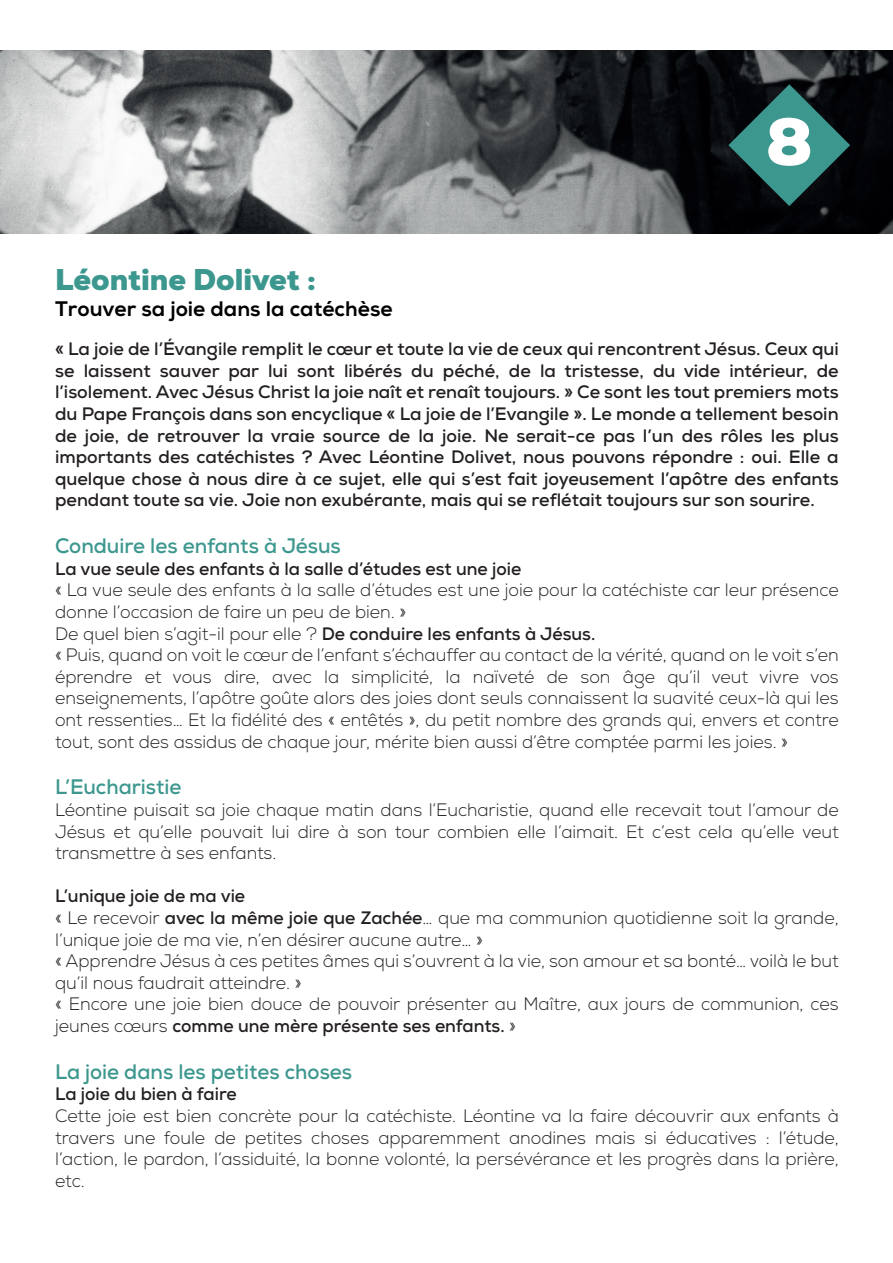
<style>
.page{position:relative;width:893px;height:1263px;background:#fff}
.page>*{position:absolute;margin:0;border:0;box-sizing:border-box;transform-origin:0 0}
.t1{font:900 66px "Nexa";color:#fff}
.t2{font:900 30px "Nexa";color:#3c978e}
.t3{font:700 21px "Nexa";color:#3c978e}
.t4{font:800 21px "Nexa";color:#000}
.t5{font:300 18px/21.6px "Nexa";color:#231f20}
.t6{font:700 18px/21.6px "Nexa";color:#231f20;text-align:justify}
.s1{font-weight:700}
</style>
<div class="page">
<img style="left:0;top:50px;width:893px;height:184px">
<svg style="left:728px;top:84px;width:122px;height:122px;background:#214f4c"></svg>
<h1 class="t1" style="left:765px;top:99px;width:49px">8</h1>
<h2 class="t2" style="left:55px;top:261px;width:263px">Léontine Dolivet :</h2>
<p class="t4" style="left:55px;top:295px;width:339px">Trouver sa joie dans la catéchèse</p>
<p class="t6" style="left:55px;top:338px;width:785px">« La joie de l’Évangile remplit le cœur et toute la vie de ceux qui rencontrent Jésus. Ceux qui se laissent sauver par lui sont libérés du péché, de la tristesse, du vide intérieur, de l’isolement. Avec Jésus Christ la joie naît et renaît toujours. » Ce sont les tout premiers mots du Pape François dans son encyclique « La joie de l’Evangile ». Le monde a tellement besoin de joie, de retrouver la vraie source de la joie. Ne serait-ce pas l’un des rôles les plus importants des catéchistes ? Avec Léontine Dolivet, nous pouvons répondre : oui. Elle a quelque chose à nous dire à ce sujet, elle qui s’est fait joyeusement l’apôtre des enfants pendant toute sa vie. Joie non exubérante, mais qui se reflétait toujours sur son sourire.</p>
<p class="t3" style="left:55px;top:532px;width:287px">Conduire les enfants à Jésus</p>
<p class="t6" style="left:55px;top:558px;width:468px">La vue seule des enfants à la salle d’études est une joie</p>
<p class="t5" style="left:55px;top:580px;width:785px">« La vue seule des enfants à la salle d’études est une joie pour la catéchiste car leur présence donne l’occasion de faire un peu de bien. »<br>De quel bien s’agit-il pour elle ? <span class="s1">De conduire les enfants à Jésus.<br></span>« Puis, quand on voit le cœur de l’enfant s’échauffer au contact de la vérité, quand on le voit s’en éprendre et vous dire, avec la simplicité, la naïveté de son âge qu’il veut vivre vos enseignements, l’apôtre goûte alors des joies dont seuls connaissent la suavité ceux-là qui les ont ressenties… Et la fidélité des « entêtés », du petit nombre des grands qui, envers et contre tout, sont des assidus de chaque jour, mérite bien aussi d’être comptée parmi les joies. »</p>
<p class="t3" style="left:55px;top:774px;width:128px">L’Eucharistie</p>
<p class="t5" style="left:55px;top:799px;width:785px;text-align:justify">Léontine puisait sa joie chaque matin dans l’Eucharistie, quand elle recevait tout l’amour de Jésus et qu’elle pouvait lui dire à son tour combien elle l’aimait. Et c’est cela qu’elle veut transmettre à ses enfants.</p>
<p class="t5" style="left:55px;top:886px;width:785px"><span class="s1">L’unique joie de ma vie<br></span>« Le recevoir <span class="s1">avec la même joie que Zachée</span>… que ma communion quotidienne soit la grande, l’unique joie de ma vie, n’en désirer aucune autre… »<br>« Apprendre Jésus à ces petites âmes qui s’ouvrent à la vie, son amour et sa bonté… voilà le but qu’il nous faudrait atteindre. »<br>« Encore une joie bien douce de pouvoir présenter au Maître, aux jours de communion, ces jeunes cœurs <span class="s1">comme une mère présente ses enfants.</span> »</p>
<p class="t3" style="left:55px;top:1058px;width:299px">La joie dans les petites choses</p>
<p class="t6" style="left:55px;top:1083px;width:183px">La joie du bien à faire</p>
<p class="t5" style="left:55px;top:1105px;width:785px;text-align:justify">Cette joie est bien concrète pour la catéchiste. Léontine va la faire découvrir aux enfants à travers une foule de petites choses apparemment anodines mais si éducatives : l’étude, l’action, le pardon, l’assiduité, la bonne volonté, la persévérance et les progrès dans la prière, etc.</p>
</div>
